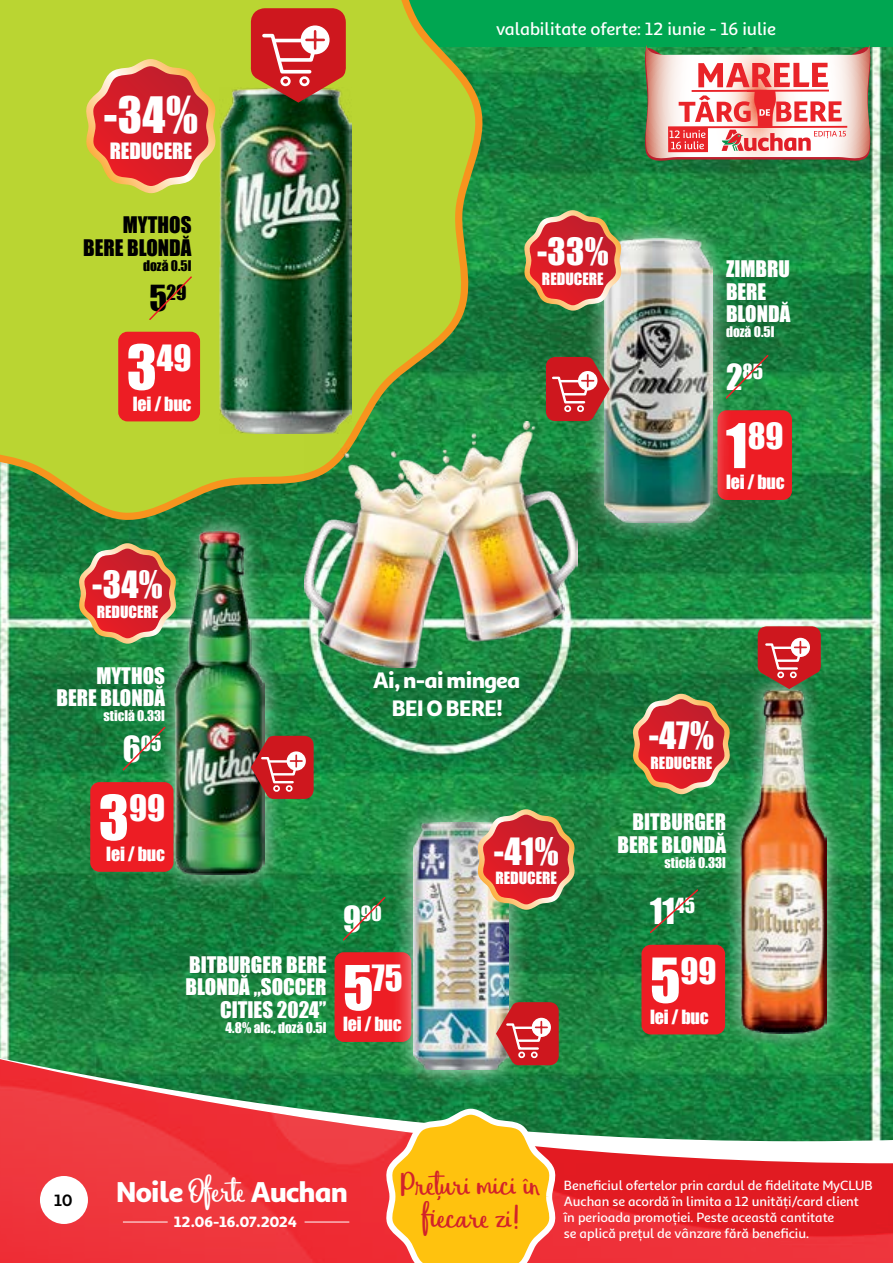
<style>
.page{position:relative;width:893px;height:1263px;background:#fff}
.page>*{position:absolute;margin:0;border:0;box-sizing:border-box;transform-origin:0 0}
.t1{font:46.05px "Impact";color:#fff}
.t2{font:36px "Eufoniem U Two";letter-spacing:-.02em;color:#d2232a}
.t3{font:34.5px "Impact";color:#fff}
.t4{font:33.3px "Impact";color:#fff}
.t5{font:33px "Impact";color:#fff}
.t6{font:900 28.95px "Sana Sans Alt";letter-spacing:-.04em;color:#fff}
.t7{font:900 22.65px/27.8px "Sana Sans Alt";letter-spacing:-.03em;color:#fff;text-align:center}
.t8{font:21px/22.5px "Impact";color:#fff;text-align:right}
.t9{font:21px/22.5px "Impact";color:#000;text-align:right}
.t10{font:20.7px "Impact";color:#fff}
.t11{font:19.2px "Impact";color:#fff}
.t12{font:19.2px "Impact";color:#000}
.t13{font:18px "Impact";letter-spacing:-.01em;color:#fff}
.t14{font:500 17.85px "Sana Sans Alt";color:#fff}
.t15{font:700 16.5px "Sana Sans Alt";color:#000}
.t16{font:15.45px "Impact";color:#fff}
.t17{font:900 15px "Sana Sans Alt";letter-spacing:-.02em;color:#fff}
.t18{font:500 13.5px/16.2px "Sana Sans Alt";color:#fff}
.t19{font:13.5px "Impact";color:#fff}
.t20{font:13.5px "Impact";color:#000}
.s1{font-size:33px}
.s2{font-size:57px}
.s3{font-family:"Eufoniem U Two";font-weight:400;font-size:36.75px}
</style>
<div class="page">
<img style="left:0;top:47px;width:893px;height:884px">
<svg style="left:0;top:931px;width:893px;height:123px;background:#1f8744"></svg>
<img style="left:0;top:1054px;width:893px;height:209px">
<div style="left:40px;top:1176px;width:48px;height:48px;background:#fff;border-radius:50%"></div>
<svg style="left:380px;top:1106px;width:182px;height:157px;background:#e6ad33"></svg>
<hr style="left:123px;top:1221px;width:45px;height:1px;background:#fff">
<hr style="left:305px;top:1221px;width:44px;height:1px;background:#fff">
<div style="left:0;top:0;width:893px;height:47px;background:#00a651"></div>
<svg style="left:0;top:0;width:494px;height:520px;background:#a1c534"></svg>
<svg style="left:644px;top:45px;width:227px;height:118px"></svg>
<div style="left:118px;top:332px;width:82px;height:89px;background:#ed1d24;border-radius:9px"></div>
<svg style="left:150px;top:277px;width:42px;height:43px;background:#bccb31"></svg>
<img style="left:220px;top:87px;width:131px;height:346px">
<svg style="left:250px;top:8px;width:96px;height:95px;background:#c64d43"></svg>
<div style="left:717px;top:410px;width:75px;height:90px;background:#ed1d24;border-radius:9px"></div>
<svg style="left:734px;top:355px;width:34px;height:43px"></svg>
<div style="left:584px;top:218px;width:150px;height:325px;background:#fff;opacity:.75"></div>
<img style="left:605px;top:239px;width:108px;height:283px">
<svg style="left:546px;top:356px;width:64px;height:65px;background:#c64e4d"></svg>
<div style="left:641px;top:945px;width:84px;height:89px;background:#ed1d24;border-radius:9px"></div>
<svg style="left:650px;top:890px;width:48px;height:43px;background:#1e783b"></svg>
<div style="left:723px;top:671px;width:120px;height:379px;background:#fff;opacity:.75"></div>
<img style="left:740px;top:689px;width:86px;height:345px">
<svg style="left:757px;top:626px;width:64px;height:63px;background:#b94844"></svg>
<div style="left:155px;top:512px;width:129px;height:381px;background:#fff;opacity:.75"></div>
<img style="left:175px;top:531px;width:90px;height:343px">
<div style="left:90px;top:782px;width:83px;height:90px;background:#ed1d24;border-radius:9px"></div>
<svg style="left:123px;top:727px;width:42px;height:43px;background:#1f7a3d"></svg>
<svg style="left:251px;top:735px;width:63px;height:64px;background:#b83e3f"></svg>
<div style="left:335px;top:952px;width:76px;height:90px;background:#ed1d24;border-radius:9px"></div>
<svg style="left:343px;top:897px;width:42px;height:43px;background:#1d7d3d"></svg>
<div style="left:392px;top:801px;width:138px;height:290px;background:#fff;opacity:.75"></div>
<img style="left:413px;top:822px;width:95px;height:248px">
<svg style="left:496px;top:1002px;width:63px;height:64px;background:#c94e4e"></svg>
<svg style="left:632px;top:694px;width:98px;height:100px;background:#ab523d"></svg>
<svg style="left:79px;top:543px;width:98px;height:101px;background:#ae5641"></svg>
<img style="left:305px;top:421px;width:273px;height:246px">
<svg style="left:524px;top:210px;width:98px;height:101px;background:#b55846"></svg>
<svg style="left:85px;top:59px;width:131px;height:134px;background:#d3673a"></svg>
<img style="left:477px;top:809px;width:98px;height:101px">
<h1 class="t1" style="left:104px;top:79px;width:96px">-34%</h1>
<h3 class="t10" style="left:110px;top:135px;width:84px">REDUCERE</h3>
<h3 class="t9" style="left:83px;top:213px;width:110px">MYTHOS<br>BERE BLONDĂ</h3>
<p class="t20" style="left:143px;top:255px;width:50px">doză 0.5l</p>
<h3 class="t12" style="left:150px;top:278px;width:39px"><span class="s1">5</span>29</h3>
<h3 class="t4" style="left:127px;top:332px;width:66px"><span class="s2">3</span>49</h3>
<h3 class="t13" style="left:133px;top:389px;width:60px">lei / buc</h3>
<h3 class="t14" style="left:496px;top:15px;width:281px">valabilitate oferte: 12 iunie - 16 iulie</h3>
<h3 class="t3" style="left:537px;top:225px;width:73px">-33%</h3>
<p class="t16" style="left:542px;top:267px;width:63px">REDUCERE</p>
<h3 class="t8" style="left:726px;top:257px;width:66px;text-align:left">ZIMBRU<br>BERE<br>BLONDĂ</h3>
<p class="t19" style="left:726px;top:321px;width:50px">doză 0.5l</p>
<h3 class="t11" style="left:726px;top:356px;width:39px"><span class="s1">2</span>85</h3>
<h3 class="t4" style="left:726px;top:410px;width:59px"><span class="s2">1</span>89</h3>
<h3 class="t13" style="left:726px;top:468px;width:60px">lei / buc</h3>
<h3 class="t3" style="left:92px;top:558px;width:72px">-34%</h3>
<p class="t16" style="left:97px;top:600px;width:63px">REDUCERE</p>
<h3 class="t8" style="left:57px;top:663px;width:110px">MYTHOS<br>BERE BLONDĂ</h3>
<p class="t19" style="left:104px;top:705px;width:63px">sticlă 0.33l</p>
<h3 class="t11" style="left:123px;top:728px;width:40px"><span class="s1">6</span>05</h3>
<h3 class="t4" style="left:99px;top:782px;width:68px"><span class="s2">3</span>99</h3>
<h3 class="t13" style="left:106px;top:840px;width:60px">lei / buc</h3>
<h3 class="t7" style="left:373px;top:664px;width:149px">Ai, n-ai mingea<br>BEI O BERE!</h3>
<h3 class="t8" style="left:186px;top:952px;width:142px">BITBURGER BERE<br>BLONDĂ „SOCCER<br>CITIES 2024”</h3>
<p class="t19" style="left:226px;top:1017px;width:103px">4.8% alc., doză 0.5l</p>
<h3 class="t11" style="left:343px;top:898px;width:40px"><span class="s1">9</span>90</h3>
<h3 class="t4" style="left:343px;top:952px;width:61px"><span class="s2">5</span>75</h3>
<h3 class="t13" style="left:343px;top:1010px;width:60px">lei / buc</h3>
<h3 class="t3" style="left:494px;top:824px;width:66px">-41%</h3>
<p class="t16" style="left:495px;top:866px;width:63px">REDUCERE</p>
<h3 class="t3" style="left:649px;top:709px;width:67px">-47%</h3>
<p class="t16" style="left:650px;top:751px;width:63px">REDUCERE</p>
<h3 class="t8" style="left:617px;top:810px;width:110px">BITBURGER<br>BERE BLONDĂ</h3>
<p class="t19" style="left:664px;top:852px;width:63px">sticlă 0.33l</p>
<h3 class="t5" style="left:650px;top:886px;width:47px">11<sup>45</sup></h3>
<h3 class="t4" style="left:650px;top:945px;width:68px"><span class="s2">5</span>99</h3>
<h3 class="t13" style="left:650px;top:1002px;width:60px">lei / buc</h3>
<p class="t15" style="left:54px;top:1190px;width:20px">10</p>
<h2 class="t2" style="left:401px;top:1162px;width:141px">Prețuri mici în</h2>
<h3 class="t6" style="left:116px;top:1169px;width:233px">Noile <span class="s3">Oferte</span> Auchan</h3>
<p class="t18" style="left:564px;top:1176px;width:310px">Beneficiul ofertelor prin cardul de fidelitate MyCLUB Auchan se acordă în limita a 12 unități/card client în perioada promoției. Peste această cantitate<br>se aplică prețul de vânzare fără beneficiu.</p>
<h2 class="t2" style="left:422px;top:1195px;width:99px">fiecare zi!</h2>
<p class="t17" style="left:174px;top:1210px;width:124px">12.06-16.07.2024</p>
</div>
